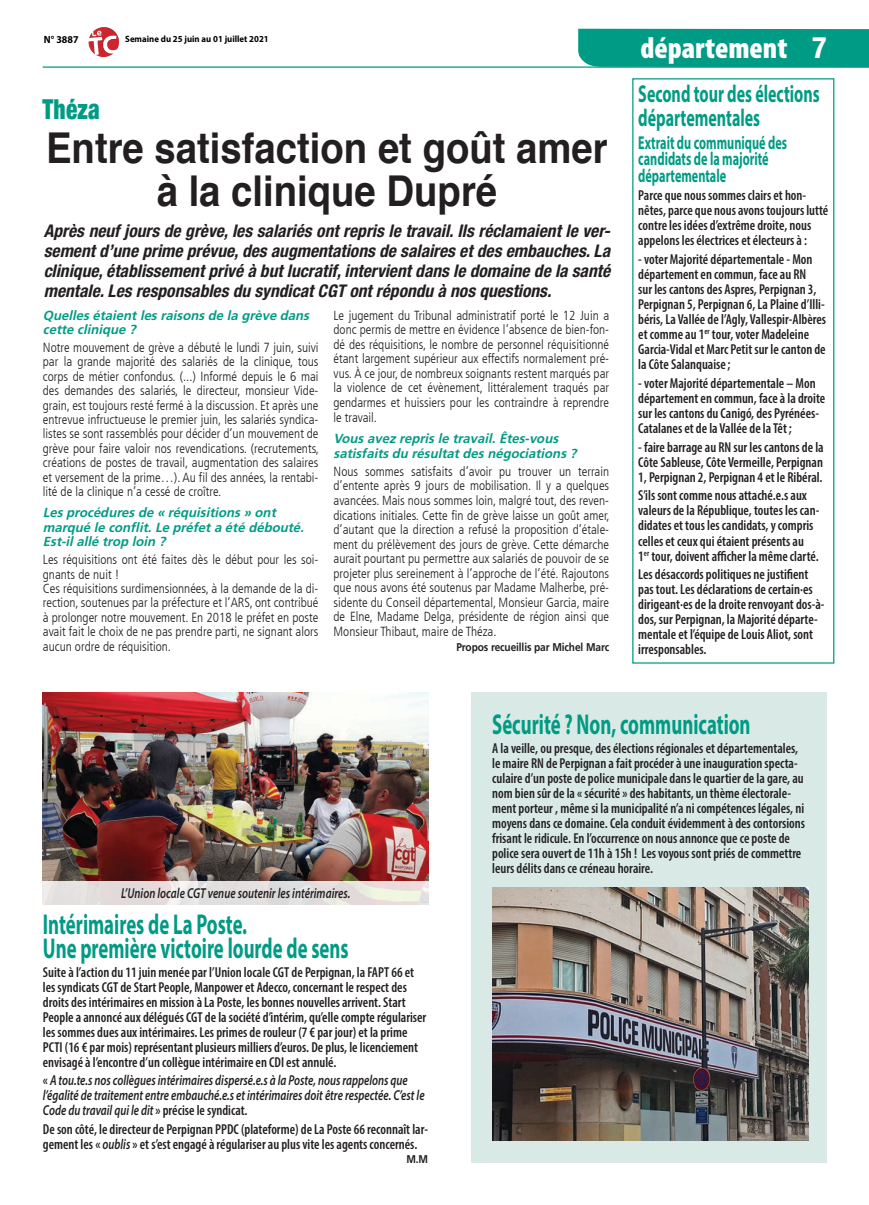
<style>
.page{position:relative;width:869px;height:1205px;background:#fff}
.page>*{position:absolute;margin:0;border:0;box-sizing:border-box;transform-origin:0 0}
._3_-_TITRE{font:700 42.5px/43.8px "Helvetica";color:#231f20;text-align:center;scale:.9 1}
.t1{font:900 condensed 30px "Myriad Pro";color:#fff}
.t2{font:700 condensed 30px "Helvetica Neue";color:#fff}
.BREVE_1_-_TITRE{font:700 28.75px/23.8px "Myriad Pro";color:#009b84;scale:.65 1}
._2_-_SURTITRE{font:900 condensed 27.5px "Helvetica Neue";letter-spacing:.01em;color:#009b84;scale:.85 1}
.BREVE_1_-_TITRE-2{font:700 24.38px/23.8px "Myriad Pro";color:#009b84;scale:.65 1}
.BREVE_1_-_TITRE-3{font:700 18.62px/16.2px "Myriad Pro";color:#009b84;scale:.65 1}
._2_-_SURTITRE-2{font:italic 700 condensed 17.5px/20px "Helvetica Neue LT Std";color:#231f20;text-align:justify}
.BREVE_4_-_TEXTE{font:600 condensed 14.5px/15px "Myriad Pro";color:#231f20;scale:.95 1}
.BREVE_4_-_TEXTE-2{font:italic 600 14.5px/15px "Myriad Pro";color:#231f20;scale:.76 1}
._9_-_LEGENDE_PHOTO{font:italic 600 14.5px "Myriad Pro";color:#231f20;scale:.76 1}
._6_-_TEXTE{font:300 condensed 13.12px/14.5px "Frutiger LT";color:#231f20;text-align:justify}
._4_-_QUESTION{font:italic 700 13.12px/14.4px "Frutiger LT Std";color:#009b84}
._8_-_SIGNATURE{font:700 11.25px "Frutiger LT Std";letter-spacing:-.01em;color:#231f20;scale:.9 1}
.t3{font:700 10.5px "Myriad Pro";color:#000;scale:.95 1}
.t4{font:700 9.12px "Myriad Pro";color:#000;scale:.95 1}
.s1{font-style:normal;font-stretch:condensed}
.s2{font-style:italic;font-stretch:normal}
</style>
<div class="page">
<img style="left:88px;top:27px;width:30px;height:29px">
<div style="left:471px;top:692px;width:355px;height:470px;background:#d9eae6"></div>
<hr style="left:43px;top:66px;width:825px;height:2px;background:#009b84">
<div style="left:576px;top:29px;width:292px;height:38px;background:#009b84"></div>
<div style="left:632px;top:78px;width:202px;height:585px;border:1px solid #009b84"></div>
<img style="left:43px;top:692px;width:385px;height:189px">
<img style="left:492px;top:887px;width:316px;height:253px">
<svg style="left:42px;top:881px;width:387px;height:24px;background:#e4e0de"></svg>
<p class="t3" style="left:44px;top:33px;width:38px">N° 3887</p>
<p class="t4" style="left:125px;top:33px;width:152px">Semaine du 25 juin au 01 juillet 2021</p>
<p class="t1" style="left:640px;top:28px;width:148px">département</p>
<p class="t2" style="left:811px;top:23px;width:16px">7</p>
<p class="_2_-_SURTITRE" style="left:43px;top:86px;width:69px">Théza</p>
<p class="_3_-_TITRE" style="left:46px;top:126px;width:625px">Entre satisfaction et goût amer à la clinique Dupré</p>
<p class="_2_-_SURTITRE-2" style="left:44px;top:221px;width:568px">Après neuf jours de grève, les salariés ont repris le travail. Ils réclamaient le ver&shy;sement d’une prime prévue, des augmentations de salaires et des embauches. La clinique, établissement privé à but lucratif, intervient dans le domaine de la santé mentale. Les responsables du syndicat CGT ont répondu à nos questions.</p>
<p class="_4_-_QUESTION" style="left:43px;top:308px;width:271px">Quellesétaientlesraisonsde la grève dans cette clinique ?</p>
<p class="_6_-_TEXTE" style="left:43px;top:340px;width:277px">Notre mouvement de grève a débuté le lundi 7 juin, suivi par la grande majorité des salariés de la clinique, tous corps de métier confondus. (...) Informé depuis le 6 mai des demandes des salariés, le directeur, monsieur Vide&shy;grain, est toujours resté fermé à la discussion. Et après une entrevue infructueuse le premier juin, les salariés syndica&shy;listes se sont rassemblés pour décider d’un mouvement de grève pour faire valoir nos revendications. (recrutements, créations de postes de travail, augmentation des salaires et versement de la prime…). Au fil des années, la rentabi&shy;lité de la clinique n’a cessé de croître.</p>
<p class="_4_-_QUESTION" style="left:43px;top:506px;width:265px">Lesprocéduresde « réquisitions» ont marqué le conflit.Le préfeta été débouté.<br>Est-ilallé trop loin ?</p>
<p class="_6_-_TEXTE" style="left:43px;top:553px;width:277px">Les réquisitions ont été faites dès le début pour les soi&shy;gnants de nuit !</p>
<p class="_6_-_TEXTE" style="left:43px;top:581px;width:277px">Ces réquisitions surdimensionnées, à la demande de la di&shy;rection, soutenues par la préfecture et l’ARS, ont contribué à prolonger notre mouvement. En 2018 le préfet en poste avait fait le choix de ne pas prendre parti, ne signant alors aucun ordre de réquisition.</p>
<p class="_6_-_TEXTE" style="left:333px;top:308px;width:277px">Le jugement du Tribunal administratif porté le 12 Juin a donc permis de mettre en évidence l’absence de bien-fon&shy;dé des réquisitions, le nombre de personnel réquisitionné étant largement supérieur aux effectifs normalement pré&shy;vus. À ce jour, de nombreux soignants restent marqués par la violence de cet évènement, littéralement traqués par gendarmes et huissiers pour les contraindre à reprendre le travail.</p>
<p class="_4_-_QUESTION" style="left:333px;top:431px;width:247px">Vousavez reprisle travail.Êtes-vous satisfaitsdu résultatdesnégociations?</p>
<p class="_6_-_TEXTE" style="left:333px;top:464px;width:277px">Nous sommes satisfaits d’avoir pu trouver un terrain d’entente après 9 jours de mobilisation. Il y a quelques avancées. Mais nous sommes loin, malgré tout, des reven&shy;dications initiales. Cette fin de grève laisse un goût amer, d’autant que la direction a refusé la proposition d’étale&shy;ment du prélèvement des jours de grève. Cette démarche aurait pourtant pu permettre aux salariés de pouvoir de se projeter plus sereinement à l’approche de l’été. Rajoutons que nous avons été soutenus par Madame Malherbe, pré&shy;sidente du Conseil départemental, Monsieur Garcia, maire de Elne, Madame Delga, présidente de région ainsi que Monsieur Thibaut, maire de Théza.</p>
<p class="_8_-_SIGNATURE" style="left:456px;top:640px;width:171px">Propos recueillis par Michel Marc</p>
<p class="BREVE_1_-_TITRE-2" style="left:638px;top:81px;width:280px">Second tour des élections départementales</p>
<p class="BREVE_1_-_TITRE-3" style="left:638px;top:134px;width:230px">Extrait du communiqué des candidats de la majorité départementale</p>
<p class="BREVE_4_-_TEXTE" style="left:638px;top:188px;width:201px">Parce que nous sommes clairs et hon&shy;nêtes, parce que nous avons toujours lutté contre les idées d’extrême droite, nous appelons les électrices et électeurs à :</p>
<p class="BREVE_4_-_TEXTE" style="left:638px;top:251px;width:199px">- voter Majorité départementale - Mon département en commun, face au RN<br>sur les cantons des Aspres, Perpignan 3, Perpignan 5, Perpignan 6, La Plaine d’Illi&shy;béris, La Vallée de l’Agly, Vallespir-Albères et comme au 1<sup>er</sup> tour, voter Madeleine Garcia-Vidal et Marc Petit sur le canton de la Côte Salanquaise;</p>
<p class="BREVE_4_-_TEXTE" style="left:638px;top:375px;width:198px">- voter Majorité départementale – Mon département en commun, face à la droite sur les cantons du Canigó, des Pyrénées-Catalanes et de la Vallée de la Têt;</p>
<p class="BREVE_4_-_TEXTE" style="left:638px;top:439px;width:197px;text-align:justify">- faire barrage au RN sur les cantons de la Côte Sableuse, Côte Vermeille, Perpignan 1, Perpignan 2, Perpignan 4 et le Ribéral.</p>
<p class="BREVE_4_-_TEXTE" style="left:638px;top:488px;width:192px">S’ils sont comme nous attaché.e.s aux valeurs de la République, toutes les can&shy;didates et tous les candidats, y compris celles et ceux qui étaient présents au<br>1<sup>er</sup> tour, doivent afficher la même clarté.</p>
<p class="BREVE_4_-_TEXTE" style="left:638px;top:566px;width:197px">Les désaccords politiques ne justifient pas tout. Les déclarations de certain·es dirigeant·es de la droite renvoyant dos-à&shy;dos, sur Perpignan, la Majorité départe&shy;mentale et l’équipe de Louis Aliot, sont irresponsables.</p>
<p class="_9_-_LEGENDE_PHOTO" style="left:121px;top:884px;width:303px">L’Union locale CGT venue soutenir les intérimaires.</p>
<p class="BREVE_1_-_TITRE" style="left:43px;top:912px;width:471px">Intérimaires de La Poste.<br>Une première victoire lourde de sens</p>
<p class="BREVE_4_-_TEXTE" style="left:43px;top:964px;width:405px">Suite à l’action du 11 juin menée par l’Union locale CGT de Perpignan, la FAPT 66 et les syndicats CGT de Start People, Manpower et Adecco, concernant le respect des droits des intérimaires en mission à La Poste, les bonnes nouvelles arrivent. Start People a annoncé aux délégués CGT de la société d’intérim, qu’elle compte régulariser les sommes dues aux intérimaires. Les primes de rouleur (7 € par jour) et la prime PCTI (16 € par mois) représentant plusieurs milliers d’euros. De plus, le licenciement envisagé à l’encontre d’un collègue intérimaire en CDI est annulé.</p>
<p class="BREVE_4_-_TEXTE-2" style="left:43px;top:1072px;width:503px"><span class="s1">«</span> A tou.te.s nos collègues intérimaires dispersé.e.s à la Poste, nous rappelons que l’égalité de traitement entre embauché.e.s et intérimaires doit être respectée. C’est le<br>Code du travail qui le dit <span class="s1">» précise le syndicat.</span></p>
<p class="BREVE_4_-_TEXTE" style="left:43px;top:1121px;width:407px">De son côté, le directeur de Perpignan PPDC (plateforme) de La Poste 66 reconnaît lar&shy;gement les « <span class="s2">oublis</span> » et s’est engagé à régulariser au plus vite les agents concernés.</p>
<p class="_8_-_SIGNATURE" style="left:406px;top:1152px;width:26px">M.M</p>
<p class="BREVE_1_-_TITRE" style="left:492px;top:711px;width:399px">Sécurité ? Non, communication</p>
<p class="BREVE_4_-_TEXTE" style="left:492px;top:740px;width:330px">A la veille, ou presque, des élections régionales et départementales, le maire RN de Perpignan a fait procéder à une inauguration specta&shy;culaire d’un poste de police municipale dans le quartier de la gare, au nom bien sûr de la « sécurité » des habitants, un thème électorale&shy;ment porteur , même si la municipalité n’a ni compétences légales, ni moyens dans ce domaine. Cela conduit évidemment à des contorsions frisant le ridicule. En l’occurrence on nous annonce que ce poste de police sera ouvert de 11h à 15h ! Les voyous sont priés de commettre leurs délits dans ce créneau horaire.</p>
</div>
